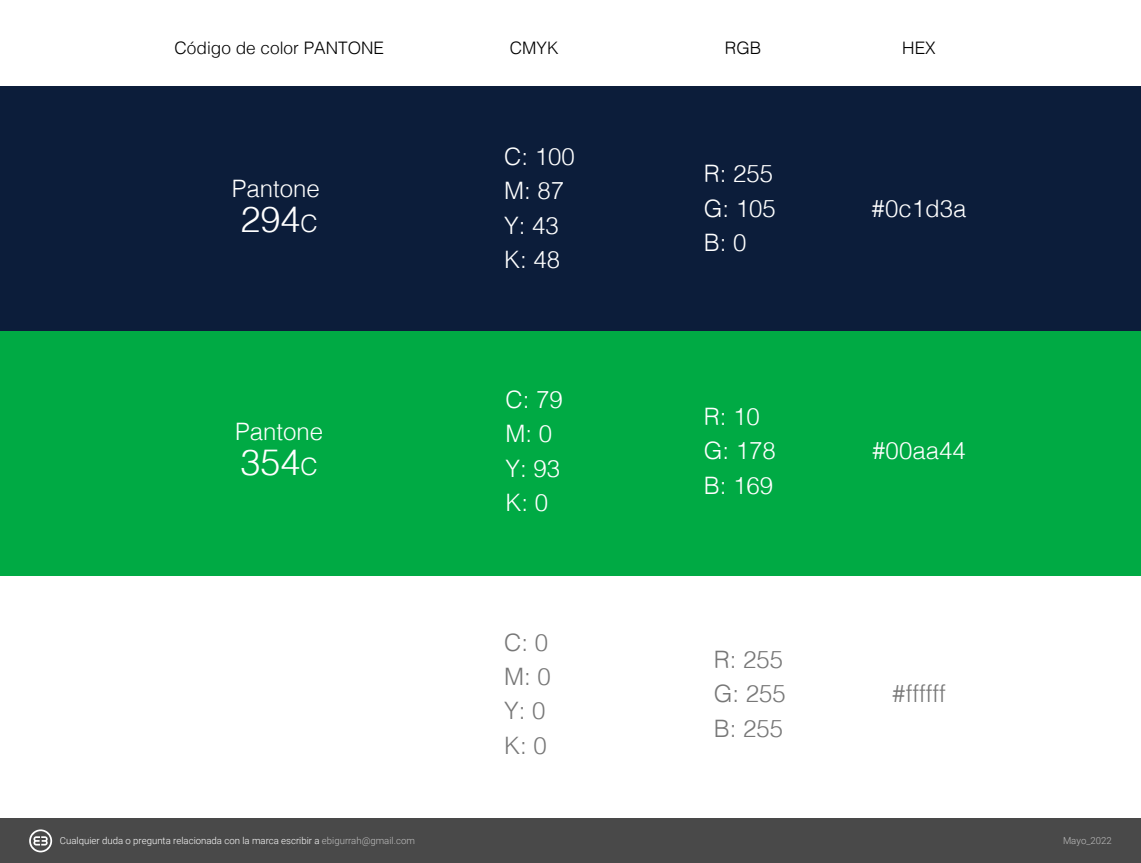
<style>
.page{position:relative;width:1141px;height:863px;background:#fff}
.page>*{position:absolute;margin:0;border:0;box-sizing:border-box;transform-origin:0 0}
.t1{font:300 36px "Helvetica";color:#fff}
.t2{font:300 24px/34.4px "Helvetica";color:#fff}
.t3{font:300 24px/34.4px "Helvetica";color:#777}
.t4{font:300 17.2px "Helvetica";color:#000}
.t5{font:300 9.6px "Roboto";color:#fff}
.t6{font:300 9.6px "Roboto";color:#bfbfbf}
.s1{font-size:24px}
.s2{color:#bfbfbf}
</style>
<div class="page">
<div style="left:0;top:331px;width:1140px;height:245px;background:#0a4"></div>
<div style="left:0;top:86px;width:1140px;height:245px;background:#0c1d3a"></div>
<div style="left:0;top:818px;width:1140px;height:45px;background:#494949"></div>
<svg style="left:29px;top:829px;width:23px;height:23px"></svg>
<p class="t4" style="left:174px;top:33px;width:211px">Código de color PANTONE</p>
<p class="t4" style="left:510px;top:33px;width:50px">CMYK</p>
<p class="t4" style="left:724px;top:33px;width:38px">RGB</p>
<p class="t4" style="left:902px;top:33px;width:35px">HEX</p>
<p class="t2" style="left:232px;top:170px;width:90px">Pantone</p>
<h1 class="t1" style="left:240px;top:188px;width:79px">294<span class="s1">C</span></h1>
<p class="t2" style="left:235px;top:413px;width:90px">Pantone</p>
<h1 class="t1" style="left:240px;top:431px;width:79px">354<span class="s1">C</span></h1>
<p class="t2" style="left:504px;top:138px;width:72px">C: 100<br>M: 87<br>Y: 43<br>K: 48</p>
<p class="t2" style="left:505px;top:380px;width:59px">C: 79<br>M: 0<br>Y: 93<br>K: 0</p>
<p class="t3" style="left:504px;top:623px;width:48px">C: 0<br>M: 0<br>Y: 0<br>K: 0</p>
<p class="t2" style="left:703px;top:155px;width:74px;text-align:justify">R: 255<br>G: 105<br>B: 0</p>
<p class="t2" style="left:703px;top:397px;width:74px">R: 10<br>G: 178<br>B: 169</p>
<p class="t3" style="left:713px;top:640px;width:74px;text-align:justify">R: 255<br>G: 255<br>B: 255</p>
<p class="t2" style="left:871px;top:189px;width:96px">#0c1d3a</p>
<p class="t2" style="left:872px;top:432px;width:95px">#00aa44</p>
<p class="t3" style="left:892px;top:674px;width:55px">#ffffff</p>
<p class="t5" style="left:60px;top:833px;width:356px">Cualquier duda o pregunta relacionada con la marca escribir a <span class="s2">ebigurrah@gmail.com</span></p>
<p class="t6" style="left:1062px;top:833px;width:50px">Mayo_2022</p>
</div>
